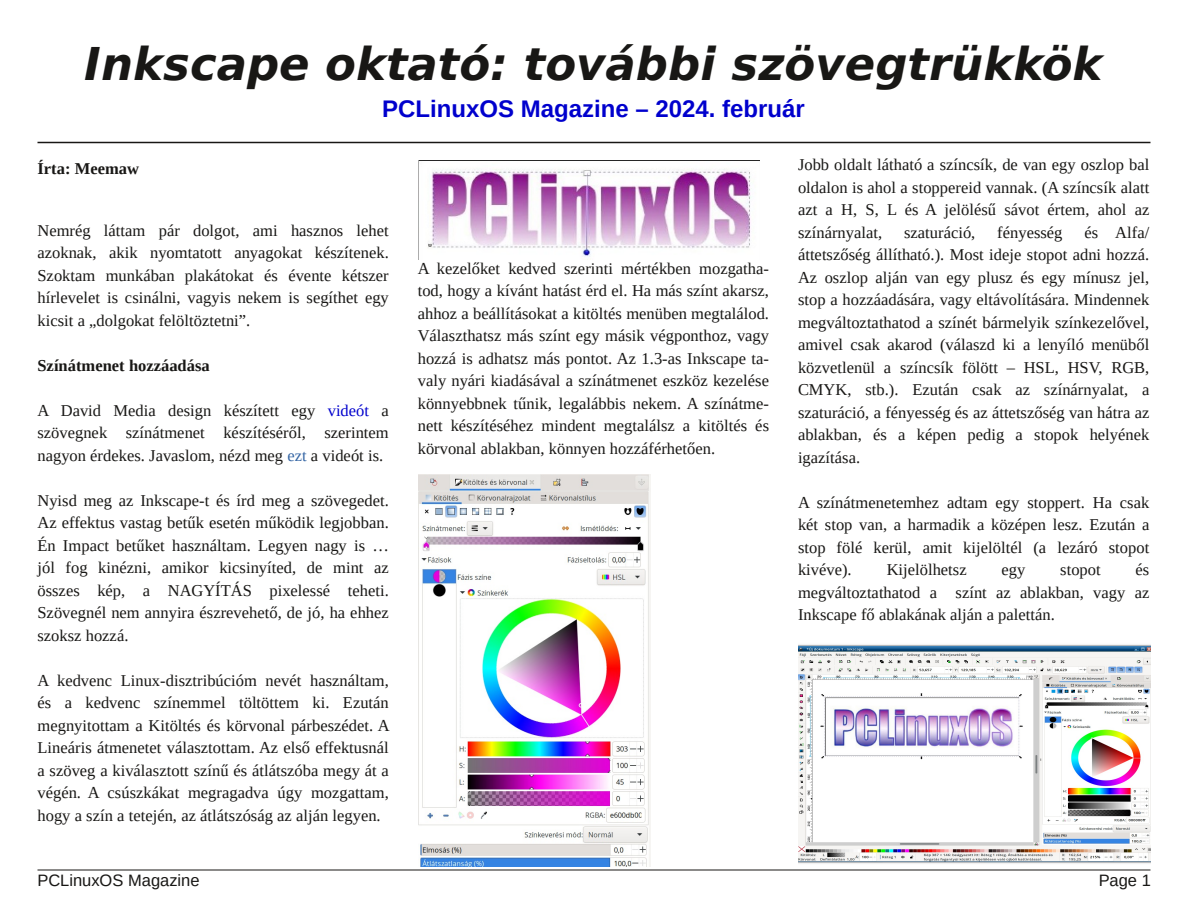
<style>
.page{position:relative;width:1188px;height:918px;background:#fff}
.page>*{position:absolute;margin:0;border:0;box-sizing:border-box;transform-origin:0 0}
.t1{font:italic 700 45px "Bitstream Vera Sans";color:#181715}
.t2{font:700 24px "Liberation Sans";color:#0000cd}
.t3{font:16.5px/22.5px "Liberation Serif";color:#181715;text-align:justify}
.t4{font:700 16.5px "Liberation Serif";color:#181715}
.t5{font:16.5px "Liberation Sans";color:#181715}
.s1{color:#0000cd}
.s2{color:#3465a4}
</style>
<div class="page">
<hr style="left:38px;top:142px;width:1112px;height:1px;background:#181715">
<hr style="left:38px;top:870px;width:1112px;height:1px;background:#181715">
<img style="left:428px;top:169px;width:323px;height:91px">
<img style="left:419px;top:475px;width:232px;height:391px">
<img style="left:798px;top:644px;width:352px;height:220px">
<h1 class="t1" style="left:84px;top:38px;width:1020px">Inkscape oktató: további szövegtrükkök</h1>
<h2 class="t2" style="left:382px;top:95px;width:424px">PCLinuxOS Magazine – 2024. február</h2>
<p class="t4" style="left:38px;top:159px;width:103px">Írta: Meemaw</p>
<p class="t3" style="left:38px;top:219px;width:353px">Nemrég láttam pár dolgot, ami hasznos lehet azoknak, akik nyomtatott anyagokat készítenek.<br>Szoktam munkában plakátokat és évente kétszer hírlevelet is csinálni, vagyis nekem is segíthet egy kicsit a „dolgokat felöltöztetni”.</p>
<p class="t4" style="left:38px;top:356px;width:174px">Színátmenet hozzáadása</p>
<p class="t3" style="left:38px;top:399px;width:353px">A David Media design készített egy <span class="s1">videót</span> a szövegnek színátmenet készítéséről, szerintem nagyon érdekes. Javaslom, nézd meg <span class="s2">ezt</span> a videót is.</p>
<p class="t3" style="left:38px;top:489px;width:353px">Nyisd meg az Inkscape-t és írd meg a szövegedet.<br>Az effektus vastag betűk esetén működik legjobban.<br>Én Impact betűket használtam. Legyen nagy is … jól fog kinézni, amikor kicsinyíted, de mint az összes kép, a NAGYÍTÁS pixelessé teheti.<br>Szövegnél nem annyira észrevehető, de jó, ha ehhez szoksz hozzá.</p>
<p class="t3" style="left:38px;top:669px;width:354px">A kedvenc Linux-disztribúcióm nevét használtam, és a kedvenc színemmel töltöttem ki. Ezután megnyitottam a Kitöltés és körvonal párbeszédet. A Lineáris átmenetet választottam. Az első effektusnál a szöveg a kiválasztott színű és átlátszóba megy át a végén. A csúszkákat megragadva úgy mozgattam, hogy a szín a tetején, az átlátszóság az alján legyen.</p>
<p class="t3" style="left:418px;top:257px;width:353px">A kezelőket kedved szerinti mértékben mozgatha&shy;tod, hogy a kívánt hatást érd el. Ha más színt akarsz, ahhoz a beállításokat a kitöltés menüben megtalálod.<br>Választhatsz más színt egy másik végponthoz, vagy hozzá is adhatsz más pontot. Az 1.3-as Inkscape ta&shy;valy nyári kiadásával a színátmenet eszköz kezelése könnyebbnek tűnik, legalábbis nekem. A színátme&shy;nett készítéséhez mindent megtalálsz a kitöltés és körvonal ablakban, könnyen hozzáférhetően.</p>
<p class="t3" style="left:798px;top:154px;width:353px">Jobb oldalt látható a színcsík, de van egy oszlop bal oldalon is ahol a stoppereid vannak. (A színcsík alatt azt a H, S, L és A jelölésű sávot értem, ahol az színárnyalat,</p>
<p class="t3" style="left:798px;top:221px;width:353px;text-indent:286px">és Alfa/ áttetszőség állítható.). Most ideje stopot adni hozzá.<br>Az oszlop alján van egy plusz és egy mínusz jel, stop a hozzáadására, vagy eltávolítására. Mindennek megváltoztathatod a színét bármelyik színkezelővel, amivel csak akarod (válaszd ki a lenyíló menüből közvetlenül a színcsík fölött – HSL, HSV, RGB, CMYK, stb.). Ezután csak az színárnyalat, a szaturáció, a fényesség és az áttetszőség van hátra az ablakban, és a képen pedig a stopok helyének igazítása.</p>
<p class="t3" style="left:798px;top:491px;width:353px">A színátmenetemhez adtam egy stoppert. Ha csak két stop van, a harmadik a középen lesz. Ezután a stop fölé kerül, amit kijelöltél (a lezáró stopot kivéve).</p>
<p class="t3" style="left:904px;top:221px;width:73px">szaturáció,</p>
<p class="t3" style="left:997px;top:221px;width:67px">fényesség</p>
<p class="t3" style="left:798px;top:559px;width:353px;text-indent:338px">és megváltoztathatod a színt az ablakban, vagy az Inkscape fő ablakának alján a palettán.</p>
<p class="t3" style="left:887px;top:559px;width:82px">Kijelölhetsz</p>
<p class="t3" style="left:1002px;top:559px;width:25px">egy</p>
<p class="t3" style="left:1060px;top:559px;width:42px">stopot</p>
<p class="t5" style="left:38px;top:872px;width:164px">PCLinuxOS Magazine</p>
<p class="t5" style="left:1099px;top:871px;width:54px">Page 1</p>
</div>
